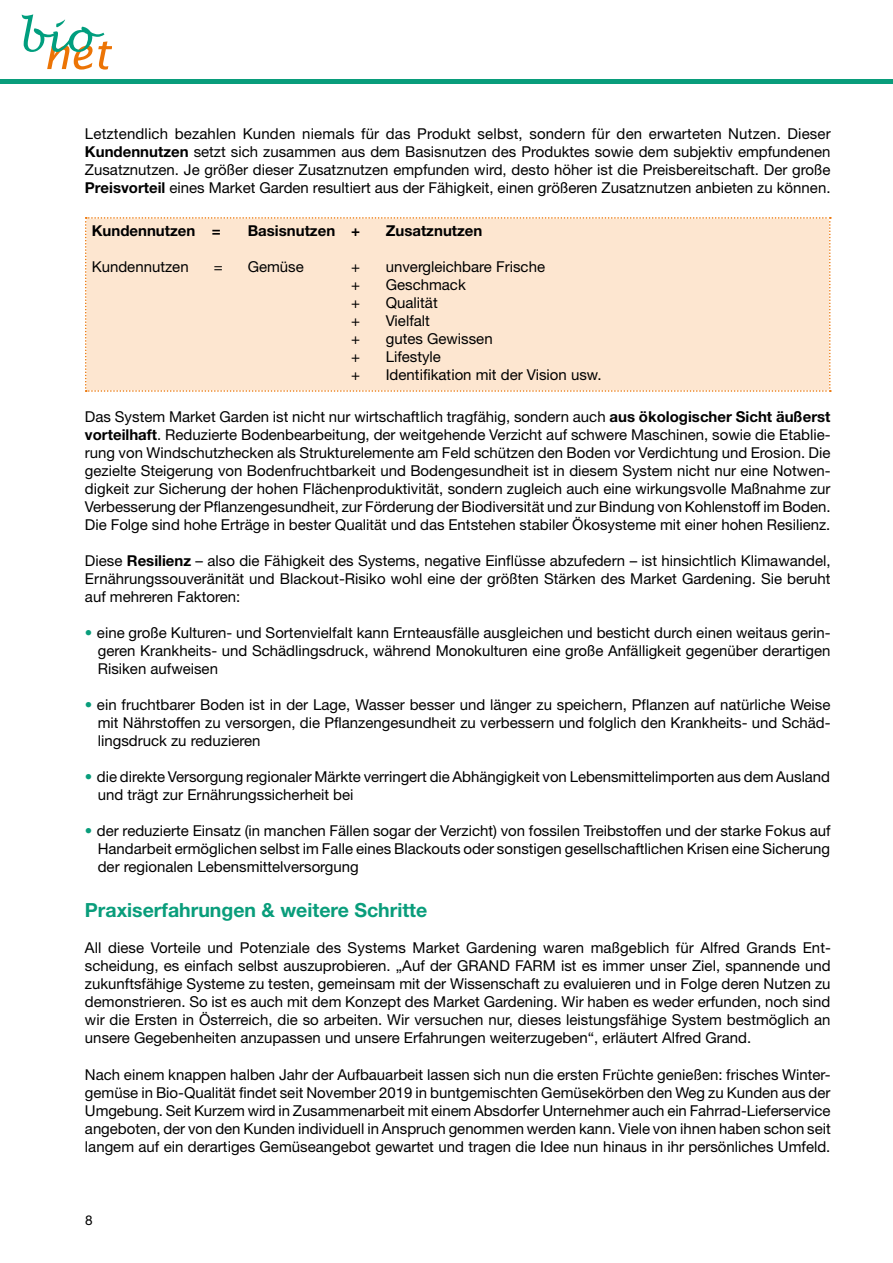
<style>
.page{position:relative;width:893px;height:1263px;background:#fff}
.page>*{position:absolute;margin:0;border:0;box-sizing:border-box;transform-origin:0 0}
.t1{font:700 19.5px "Helvetica Neue";color:#099d7b}
.t2{font:15px/18px "Helvetica Neue";color:#000;text-align:justify}
.t3{font:700 15px "Helvetica Neue";color:#000}
.t4{font:13.5px "Helvetica Neue";color:#000}
.s1{font-weight:700}
.s2{color:#099d7b}
</style>
<div class="page">
<div style="left:0;top:79px;width:893px;height:5px;background:#099d7b"></div>
<svg style="left:22px;top:14px;width:90px;height:56px"></svg>
<div style="left:85px;top:217px;width:746px;height:175px;background:#fde6d0"></div>
<p class="t2" style="left:85px;top:125px;width:747px">Letztendlich bezahlen Kunden niemals für das Produkt selbst, sondern für den erwarteten Nutzen. Dieser <span class="s1">Kundennutzen</span> setzt sich zusammen aus dem Basisnutzen des Produktes sowie dem subjektiv empfundenen Zusatznutzen. Je größer dieser Zusatznutzen empfunden wird, desto höher ist die Preisbereitschaft. Der große <span class="s1">Preisvorteil</span> eines Market Garden resultiert aus der Fähigkeit, einen größeren Zusatznutzen anbieten zu können.</p>
<p class="t3" style="left:92px;top:221px;width:131px">Kundennutzen =</p>
<p class="t3" style="left:248px;top:221px;width:114px">Basisnutzen +</p>
<p class="t3" style="left:386px;top:221px;width:98px">Zusatznutzen</p>
<p class="t2" style="left:92px;top:257px;width:98px">Kundennutzen</p>
<p class="t2" style="left:214px;top:257px;width:10px">=</p>
<p class="t2" style="left:248px;top:257px;width:58px">Gemüse</p>
<p class="t2" style="left:351px;top:257px;width:10px">+</p>
<p class="t2" style="left:386px;top:257px;width:161px">unvergleichbare Frische</p>
<p class="t2" style="left:351px;top:275px;width:10px">+</p>
<p class="t2" style="left:386px;top:275px;width:82px">Geschmack</p>
<p class="t2" style="left:351px;top:293px;width:10px">+</p>
<p class="t2" style="left:386px;top:293px;width:53px">Qualität</p>
<p class="t2" style="left:351px;top:311px;width:10px">+</p>
<p class="t2" style="left:386px;top:311px;width:46px">Vielfalt</p>
<p class="t2" style="left:351px;top:329px;width:10px">+</p>
<p class="t2" style="left:386px;top:329px;width:108px">gutes Gewissen</p>
<p class="t2" style="left:351px;top:347px;width:10px">+</p>
<p class="t2" style="left:386px;top:347px;width:57px">Lifestyle</p>
<p class="t2" style="left:351px;top:365px;width:10px">+</p>
<p class="t2" style="left:386px;top:365px;width:217px">Identifikation mit der Vision usw.</p>
<p class="t2" style="left:85px;top:407px;width:747px">Das System Market Garden ist nicht nur wirtschaftlich tragfähig, sondern auch <span class="s1">aus ökologischer Sicht äußerst vorteilhaft</span>. Reduzierte Bodenbearbeitung, der weitgehende Verzicht auf schwere Maschinen, sowie die Etablie&shy;rung von Windschutzhecken als Strukturelemente am Feld schützen den Boden vor Verdichtung und Erosion. Die gezielte Steigerung von Bodenfruchtbarkeit und Bodengesundheit ist in diesem System nicht nur eine Notwen&shy;digkeit zur Sicherung der hohen Flächenproduktivität, sondern zugleich auch eine wirkungsvolle Maßnahme zur Verbesserung der Pflanzengesundheit, zur Förderung der Biodiversität und zur Bindung von Kohlenstoff im Boden.<br>Die Folge sind hohe Erträge in bester Qualität und das Entstehen stabiler Ökosysteme mit einer hohen Resilienz.</p>
<p class="t2" style="left:85px;top:551px;width:747px">Diese <span class="s1">Resilienz</span> – also die Fähigkeit des Systems, negative Einflüsse abzufedern – ist hinsichtlich Klimawandel, Ernährungssouveränität und Blackout-Risiko wohl eine der größten Stärken des Market Gardening. Sie beruht auf mehreren Faktoren:</p>
<p class="t2" style="left:98px;top:623px;width:734px;text-indent:-13px"><span class="s2">•</span> eine große Kulturen- und Sortenvielfalt kann Ernteausfälle ausgleichen und besticht durch einen weitaus gerin&shy;geren Krankheits- und Schädlingsdruck, während Monokulturen eine große Anfälligkeit gegenüber derartigen Risiken aufweisen</p>
<p class="t2" style="left:98px;top:695px;width:734px;text-indent:-13px"><span class="s2">•</span> ein fruchtbarer Boden ist in der Lage, Wasser besser und länger zu speichern, Pflanzen auf natürliche Weise mit Nährstoffen zu versorgen, die Pflanzengesundheit zu verbessern und folglich den Krankheits- und Schäd&shy;lingsdruck zu reduzieren</p>
<p class="t2" style="left:98px;top:767px;width:734px;text-indent:-13px"><span class="s2">•</span> die direkte Versorgung regionaler Märkte verringert die Abhängigkeit von Lebensmittelimporten aus dem Ausland und trägt zur Ernährungssicherheit bei</p>
<p class="t2" style="left:98px;top:821px;width:734px;text-indent:-13px"><span class="s2">•</span> der reduzierte Einsatz (in manchen Fällen sogar der Verzicht) von fossilen Treibstoffen und der starke Fokus auf Handarbeit ermöglichen selbst im Falle eines Blackouts oder sonstigen gesellschaftlichen Krisen eine Sicherung der regionalen Lebensmittelversorgung</p>
<h1 class="t1" style="left:85px;top:898px;width:344px">Praxiserfahrungen &amp; weitere Schritte</h1>
<p class="t2" style="left:85px;top:939px;width:747px">All diese Vorteile und Potenziale des Systems Market Gardening waren maßgeblich für Alfred Grands Ent&shy;scheidung, es einfach selbst auszuprobieren. „Auf der GRAND FARM ist es immer unser Ziel, spannende und zukunftsfähige Systeme zu testen, gemeinsam mit der Wissenschaft zu evaluieren und in Folge deren Nutzen zu demonstrieren. So ist es auch mit dem Konzept des Market Gardening. Wir haben es weder erfunden, noch sind wir die Ersten in Österreich, die so arbeiten. Wir versuchen nur, dieses leistungsfähige System bestmöglich an unsere Gegebenheiten anzupassen und unsere Erfahrungen weiterzugeben“, erläutert Alfred Grand.</p>
<p class="t2" style="left:85px;top:1065px;width:747px">Nach einem knappen halben Jahr der Aufbauarbeit lassen sich nun die ersten Früchte genießen: frisches Winter&shy;gemüse in Bio-Qualität findet seit November 2019 in buntgemischten Gemüsekörben den Weg zu Kunden aus der Umgebung. Seit Kurzem wird in Zusammenarbeit mit einem Absdorfer Unternehmer auch ein Fahrrad-Lieferservice angeboten, der von den Kunden individuell in Anspruch genommen werden kann. Viele von ihnen haben schon seit langem auf ein derartiges Gemüseangebot gewartet und tragen die Idee nun hinaus in ihr persönliches Umfeld.</p>
<p class="t4" style="left:85px;top:1212px;width:9px">8</p>
</div>
